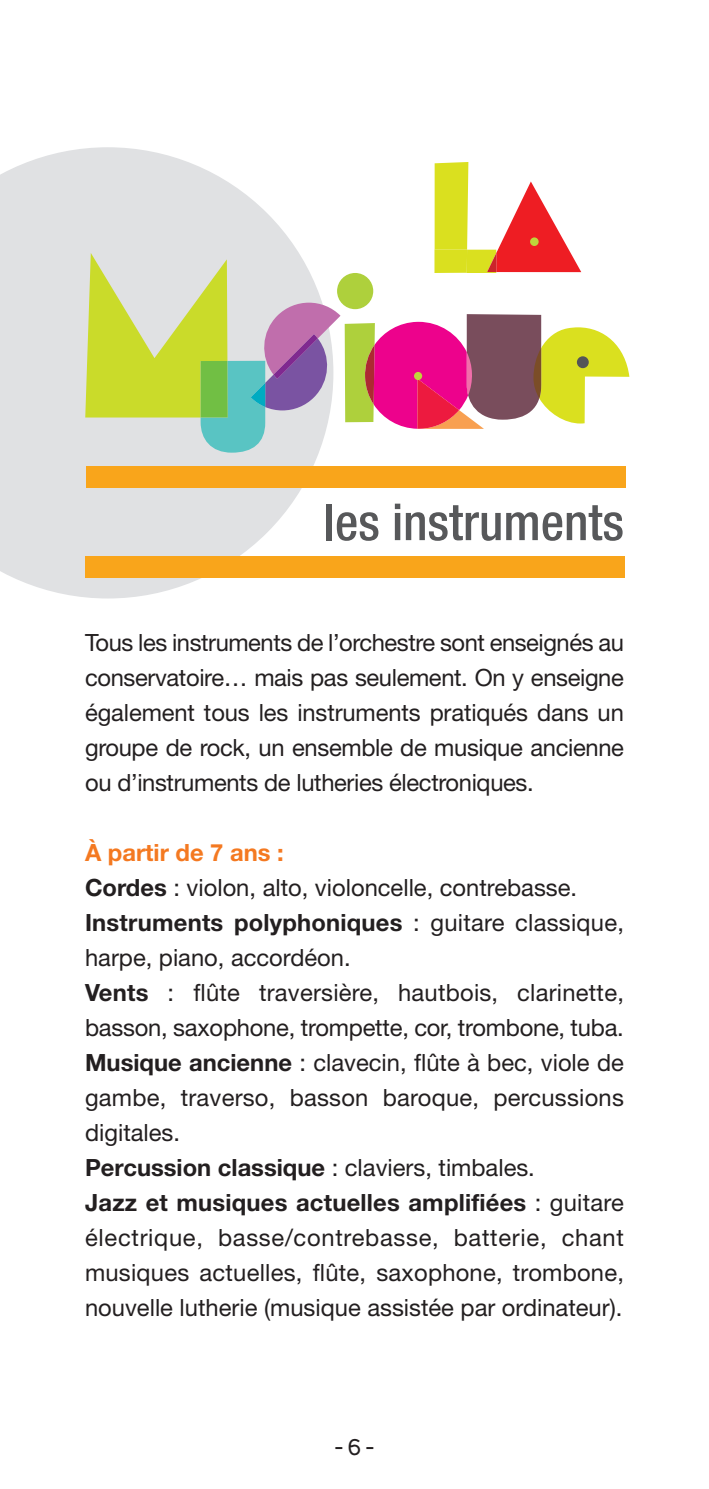
<style>
.page{position:relative;width:709px;height:1489px;background:#fff}
.page>*{position:absolute;margin:0;border:0;box-sizing:border-box;transform-origin:0 0}
.t1{font:500 condensed 50.5px "Helvetica Neue";color:#57585a}
.t2{font:23.75px/35px "Helvetica Neue";color:#231f20;text-align:justify}
.t3{font:500 20px "Progress";color:#231f20}
.s1{font-weight:700;color:#f47921}
.s2{font-weight:700}
</style>
<div class="page">
<svg style="left:0;top:147px;width:333px;height:451px;fill:#e0e1e3"></svg>
<div style="left:86px;top:465px;width:539px;height:22px;background:#f9a51b"></div>
<div style="left:85px;top:556px;width:539px;height:22px;background:#f9a51b"></div>
<svg style="left:85px;top:162px;width:544px;height:290px"></svg>
<h1 class="t1" style="left:324px;top:492px;width:302px">les instruments</h1>
<p class="t2" style="left:85px;top:624px;width:540px">Tous les instruments de l’orchestre sont enseignés au conservatoire… mais pas seulement. On y enseigne également tous les instruments pratiqués dans un groupe de rock, un ensemble de musique ancienne ou d’instruments de lutheries électroniques.</p>
<p class="t2" style="left:85px;top:834px;width:540px;text-align:left"><span class="s1">À partir de 7 ans :<br></span><span class="s2">Cordes</span> : violon, alto, violoncelle, contrebasse.<br><span class="s2">Instruments polyphoniques</span> : guitare classique, harpe, piano, accordéon.<br><span class="s2">Vents</span> : flûte traversière, hautbois, clarinette, basson, saxophone, trompette, cor, trombone, tuba.<br><span class="s2">Musique ancienne</span> : clavecin, flûte à bec, viole de gambe, traverso, basson baroque, percussions digitales.<br><span class="s2">Percussion classique</span> : claviers, timbales.<br><span class="s2">Jazz et musiques actuelles amplifiées</span> : guitare électrique, basse/contrebasse, batterie, chant musiques actuelles, flûte, saxophone, trombone, nouvelle lutherie (musique assistée par ordinateur).</p>
<p class="t3" style="left:335px;top:1433px;width:40px">-6-</p>
</div>
